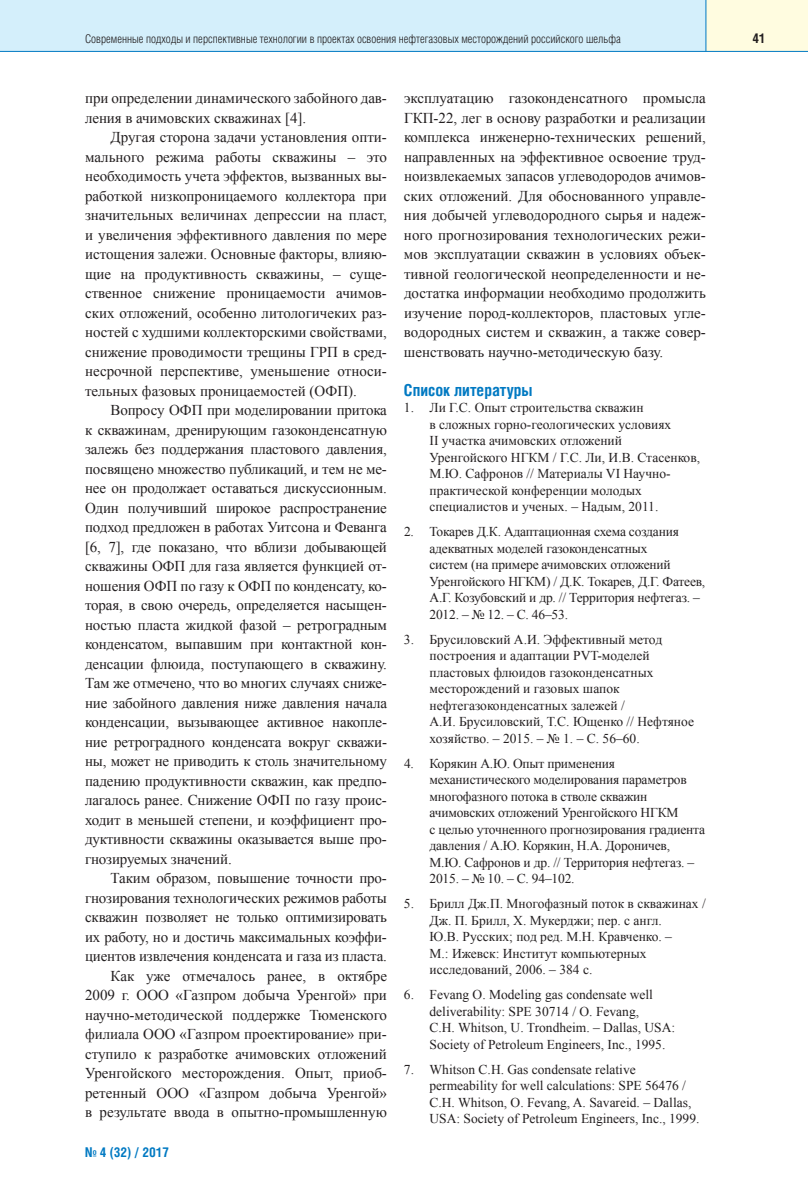
<style>
.page{position:relative;width:808px;height:1191px;background:#fff}
.page>*{position:absolute;margin:0;border:0;box-sizing:border-box;transform-origin:0 0}
.t1{font:700 16.5px "Helios Cond";color:#0079c2}
.t2{font:15px/19.5px "Times New Roman";letter-spacing:-.005em;color:#231f20;text-align:justify}
.t3{font:13.5px/16.5px "Times New Roman";color:#231f20}
.t4{font:700 13.5px "Helios Cond";color:#0079c2}
.t5{font:700 13.5px "Helios Cond";color:#231f20}
.t6{font:300 12px "Helios Cond";color:#231f20}
</style>
<div class="page">
<div style="left:0;top:0;width:706px;height:51px;background:#d4effb"></div>
<div style="left:706px;top:0;width:102px;height:51px;background:#fffce0"></div>
<hr style="left:0;top:51px;width:808px;height:1px;background:#0079c2">
<hr style="left:705px;top:0;width:1px;height:51px;background:#0079c2">
<p class="t6" style="left:85px;top:34px;width:537px">Современные подходы и перспективные технологии в проектах освоения нефтегазовых месторождений российского шельфа</p>
<p class="t5" style="left:752px;top:33px;width:15px">41</p>
<p class="t2" style="left:85px;top:88px;width:303px">при определении динамического забойного дав&shy;ления в ачимовских скважинах [4].</p>
<p class="t2" style="left:85px;top:127px;width:303px;text-indent:26px">Другая сторона задачи установления опти&shy;мального режима работы скважины – это необходимость учета эффектов, вызванных вы&shy;работкой низкопроницаемого коллектора при значительных величинах депрессии на пласт, и увеличения эффективного давления по мере истощения залежи. Основные факторы, влияю&shy;щие на продуктивность скважины, – суще&shy;ственное снижение проницаемости ачимов&shy;ских отложений, особенно литологичеких раз&shy;ностей с худшими коллекторскими свойствами, снижение проводимости трещины ГРП в сред&shy;несрочной перспективе, уменьшение относи&shy;тельных фазовых проницаемостей (ОФП).</p>
<p class="t2" style="left:85px;top:400px;width:303px;text-indent:26px">Вопросу ОФП при моделировании притока к скважинам, дренирующим газоконденсатную залежь без поддержания пластового давления, посвящено множество публикаций, и тем не ме&shy;нее он продолжает оставаться дискуссионным.<br>Один получивший широкое распространение подход предложен в работах Уитсона и Феванга [6, 7], где показано, что вблизи добывающей скважины ОФП для газа является функцией от&shy;ношения ОФП по газу к ОФП по конденсату, ко&shy;торая, в свою очередь, определяется насыщен&shy;ностью пласта жидкой фазой – ретроградным конденсатом, выпавшим при контактной кон&shy;денсации флюида, поступающего в скважину.<br>Там же отмечено, что во многих случаях сниже&shy;ние забойного давления ниже давления начала конденсации, вызывающее активное накопле&shy;ние ретроградного конденсата вокруг скважи&shy;ны, может не приводить к столь значительному падению продуктивности скважин, как предпо&shy;лагалось ранее. Снижение ОФП по газу проис&shy;ходит в меньшей степени, и коэффициент про&shy;дуктивности скважины оказывается выше про&shy;гнозируемых значений.</p>
<p class="t2" style="left:85px;top:868px;width:303px;text-align:right">Таким образом, повышение точности про&shy;гнозирования технологических режимов работы скважин позволяет не только оптимизировать их работу, но и достичь максимальных коэффи&shy;циентов извлечения конденсата и газа из пласта.<br>Как уже отмечалось ранее, в октябре 2009 г. ООО «Газпром добыча Уренгой» при научно-методической поддержке Тюменского филиала ООО «Газпром проектирование» при&shy;ступило к разработке ачимовских отложений Уренгойского месторождения. Опыт, приоб&shy;ретенный ООО «Газпром добыча Уренгой» в результате ввода в опытно-промышленную</p>
<p class="t4" style="left:85px;top:1147px;width:85px">№ 4 (32) / 2017</p>
<p class="t2" style="left:404px;top:88px;width:303px">эксплуатацию газоконденсатного промысла ГКП-22, лег в основу разработки и реализации комплекса инженерно-технических решений, направленных на эффективное освоение труд&shy;ноизвлекаемых запасов углеводородов ачимов&shy;ских отложений. Для обоснованного управле&shy;ния добычей углеводородного сырья и надеж&shy;ного прогнозирования технологических режи&shy;мов эксплуатации скважин в условиях объек&shy;тивной геологической неопределенности и не&shy;достатка информации необходимо продолжить изучение пород-коллекторов, пластовых угле&shy;водородных систем и скважин, а также совер&shy;шенствовать научно-методическую базу.</p>
<p class="t1" style="left:404px;top:384px;width:130px">Список литературы</p>
<p class="t3" style="left:429px;top:399px;width:272px;text-indent:-26px">1. Ли Г.С. Опыт строительства скважин<br>в сложных горно-геологических условиях<br>II участка ачимовских отложений Уренгойского НГКМ / Г.С. Ли, И.В. Стасенков, М.Ю. Сафронов // Материалы VI Научно&shy;практической конференции молодых специалистов и ученых. – Надым, 2011.</p>
<p class="t3" style="left:429px;top:523px;width:277px;text-indent:-26px">2. Токарев Д.К. Адаптационная схема создания адекватных моделей газоконденсатных<br>систем (на примере ачимовских отложений Уренгойского НГКМ) / Д.К. Токарев, Д.Г. Фатеев, А.Г. Козубовский и др. // Территория нефтегаз. – 2012. – № 12. – С. 46–53.</p>
<p class="t3" style="left:429px;top:631px;width:266px;text-indent:-26px">3. Брусиловский А.И. Эффективный метод построения и адаптации PVT-моделей пластовых флюидов газоконденсатных месторождений и газовых шапок нефтегазоконденсатных залежей /<br>А.И. Брусиловский, Т.С. Ющенко // Нефтяное хозяйство. – 2015. – № 1. – С. 56–60.</p>
<p class="t3" style="left:429px;top:755px;width:277px;text-indent:-26px">4. Корякин А.Ю. Опыт применения механистического моделирования параметров многофазного потока в стволе скважин ачимовских отложений Уренгойского НГКМ<br>с целью уточненного прогнозирования градиента давления / А.Ю. Корякин, Н.А. Дороничев, М.Ю. Сафронов и др. // Территория нефтегаз. – 2015. – № 10. – С. 94–102.</p>
<p class="t3" style="left:429px;top:895px;width:278px;text-indent:-26px">5. Брилл Дж.П. Многофазный поток в скважинах / Дж. П. Брилл, Х. Мукерджи; пер. с англ.<br>Ю.В. Русских; под ред. М.Н. Кравченко. –<br>М.: Ижевск: Институт компьютерных исследований, 2006. – 384 с.</p>
<p class="t3" style="left:429px;top:986px;width:247px;text-indent:-26px">6. Fevang O. Modeling gas condensate well deliverability: SPE 30714 / O. Fevang,<br>C.H. Whitson, U. Trondheim. – Dallas, USA:<br>Society of Petroleum Engineers, Inc., 1995.</p>
<p class="t3" style="left:429px;top:1061px;width:271px;text-indent:-26px">7. Whitson C.H. Gas condensate relative permeability for well calculations: SPE 56476 / C.H. Whitson, O. Fevang, A. Savareid. – Dallas, USA: Society of Petroleum Engineers, Inc., 1999.</p>
</div>
